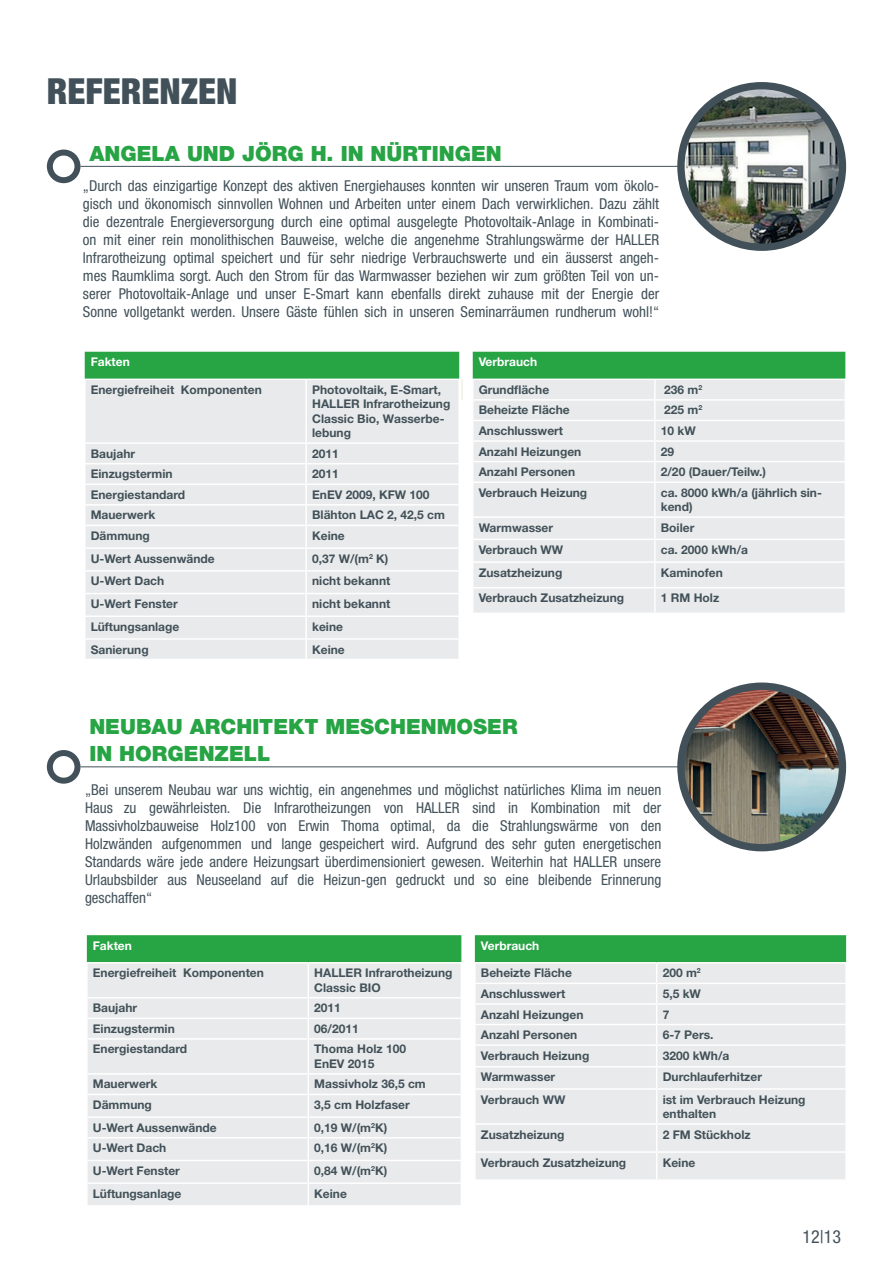
<style>
.page{position:relative;width:893px;height:1263px;background:#fff}
.page>*{position:absolute;margin:0;border:0;box-sizing:border-box;transform-origin:0 0}
.t1{font:900 condensed 36px "Helvetica Neue";color:#425159}
.t2{font:900 21px/27px "Helvetica Neue LT";color:#27a444}
.t3{font:condensed 18px "Helvetica Neue LT Std";color:#425159}
.t4{font:condensed 15px/18px "Helvetica Neue LT Std";color:#425159;text-align:justify}
.t5{font:700 12px/14.4px "Helvetica Neue LT Std";color:#425159}
.t6{font:700 12px "Helvetica Neue LT Std";color:#fff}
</style>
<div class="page">
<hr style="left:80px;top:166px;width:613px;height:1px;background:#425159">
<div style="left:47px;top:150px;width:33px;height:33px;border:6px solid #425159;border-radius:50%"></div>
<img style="left:681px;top:86px;width:161px;height:161px;border-radius:81px">
<div style="left:677px;top:82px;width:169px;height:169px;border:7px solid #425159;border-radius:50%"></div>
<svg style="left:84px;top:352px;width:762px;height:307px"></svg>
<hr style="left:472px;top:399px;width:183px;height:2px;background:#fff">
<hr style="left:655px;top:399px;width:191px;height:2px;background:#fff">
<hr style="left:80px;top:766px;width:613px;height:1px;background:#425159">
<div style="left:47px;top:750px;width:33px;height:34px;border:6px solid #425159;border-radius:50%"></div>
<img style="left:681px;top:686px;width:161px;height:162px;border-radius:81px">
<div style="left:677px;top:682px;width:169px;height:169px;border:7px solid #425159;border-radius:50%"></div>
<svg style="left:86px;top:935px;width:761px;height:270px;background:#d8e5dd"></svg>
<hr style="left:845px;top:1153px;width:2px;height:26px;background:#fff">
<hr style="left:474px;top:1179px;width:183px;height:2px;background:#fff">
<hr style="left:657px;top:1179px;width:190px;height:2px;background:#fff">
<h1 class="t1" style="left:47px;top:69px;width:192px">REFERENZEN</h1>
<h2 class="t2" style="left:89px;top:140px;width:414px">ANGELA UND JÖRG H. IN NÜRTINGEN</h2>
<p class="t4" style="left:83px;top:176px;width:578px">„Durch das einzigartige Konzept des aktiven Energiehauses konnten wir unseren Traum vom ökolo&shy;gisch und ökonomisch sinnvollen Wohnen und Arbeiten unter einem Dach verwirklichen. Dazu zählt die dezentrale Energieversorgung durch eine optimal ausgelegte Photovoltaik-Anlage in Kombinati&shy;on mit einer rein monolithischen Bauweise, welche die angenehme Strahlungswärme der HALLER Infrarotheizung optimal speichert und für sehr niedrige Verbrauchswerte und ein äusserst angeh&shy;mes Raumklima sorgt. Auch den Strom für das Warmwasser beziehen wir zum größten Teil von un&shy;serer Photovoltaik-Anlage und unser E-Smart kann ebenfalls direkt zuhause mit der Energie der Sonne vollgetankt werden. Unsere Gäste fühlen sich in unseren Seminarräumen rundherum wohl!“</p>
<p class="t6" style="left:91px;top:355px;width:41px">Fakten</p>
<p class="t5" style="left:91px;top:382px;width:173px">Energiefreiheit Komponenten</p>
<p class="t5" style="left:312px;top:382px;width:140px">Photovoltaik, E-Smart,<br>HALLER Infrarotheizung<br>Classic Bio, Wasserbe&shy;lebung</p>
<p class="t5" style="left:91px;top:446px;width:46px">Baujahr</p>
<p class="t5" style="left:312px;top:446px;width:28px">2011</p>
<p class="t5" style="left:91px;top:466px;width:83px">Einzugstermin</p>
<p class="t5" style="left:312px;top:466px;width:28px">2011</p>
<p class="t5" style="left:91px;top:487px;width:96px">Energiestandard</p>
<p class="t5" style="left:312px;top:487px;width:119px">EnEV 2009, KFW 100</p>
<p class="t5" style="left:91px;top:508px;width:66px">Mauerwerk</p>
<p class="t5" style="left:312px;top:508px;width:134px">Blähton LAC 2, 42,5 cm</p>
<p class="t5" style="left:91px;top:528px;width:61px">Dämmung</p>
<p class="t5" style="left:312px;top:528px;width:34px">Keine</p>
<p class="t5" style="left:91px;top:551px;width:125px">U-Wert Aussenwände</p>
<p class="t5" style="left:312px;top:551px;width:78px">0,37 W/(m<sup>2</sup> K)</p>
<p class="t5" style="left:91px;top:574px;width:75px">U-Wert Dach</p>
<p class="t5" style="left:312px;top:574px;width:80px">nicht bekannt</p>
<p class="t5" style="left:91px;top:596px;width:89px">U-Wert Fenster</p>
<p class="t5" style="left:312px;top:596px;width:80px">nicht bekannt</p>
<p class="t5" style="left:91px;top:619px;width:90px">Lüftungsanlage</p>
<p class="t5" style="left:312px;top:619px;width:32px">keine</p>
<p class="t5" style="left:91px;top:642px;width:60px">Sanierung</p>
<p class="t5" style="left:312px;top:642px;width:34px">Keine</p>
<p class="t6" style="left:479px;top:355px;width:60px">Verbrauch</p>
<p class="t5" style="left:479px;top:382px;width:72px">Grundfläche</p>
<p class="t5" style="left:664px;top:382px;width:40px">236 m<sup>2</sup></p>
<p class="t5" style="left:479px;top:403px;width:93px">Beheizte Fläche</p>
<p class="t5" style="left:664px;top:403px;width:40px">225 m<sup>2</sup></p>
<p class="t5" style="left:479px;top:423px;width:86px">Anschlusswert</p>
<p class="t5" style="left:661px;top:423px;width:36px">10 kW</p>
<p class="t5" style="left:479px;top:444px;width:104px">Anzahl Heizungen</p>
<p class="t5" style="left:661px;top:444px;width:15px">29</p>
<p class="t5" style="left:479px;top:464px;width:98px">Anzahl Personen</p>
<p class="t5" style="left:661px;top:464px;width:107px">2/20 (Dauer/Teilw.)</p>
<p class="t5" style="left:479px;top:485px;width:110px">Verbrauch Heizung</p>
<p class="t5" style="left:661px;top:485px;width:163px">ca. 8000 kWh/a (jährlich sin&shy;kend)</p>
<p class="t5" style="left:479px;top:520px;width:76px">Warmwasser</p>
<p class="t5" style="left:661px;top:520px;width:35px">Boiler</p>
<p class="t5" style="left:479px;top:542px;width:86px">Verbrauch WW</p>
<p class="t5" style="left:661px;top:542px;width:89px">ca. 2000 kWh/a</p>
<p class="t5" style="left:479px;top:565px;width:85px">Zusatzheizung</p>
<p class="t5" style="left:661px;top:565px;width:63px">Kaminofen</p>
<p class="t5" style="left:479px;top:590px;width:147px">Verbrauch Zusatzheizung</p>
<p class="t5" style="left:661px;top:590px;width:60px">1 RM Holz</p>
<h2 class="t2" style="left:89px;top:713px;width:430px">NEUBAU ARCHITEKT MESCHENMOSER<br>IN HORGENZELL</h2>
<p class="t4" style="left:85px;top:781px;width:578px">„Bei unserem Neubau war uns wichtig, ein angenehmes und möglichst natürliches Klima im neuen Haus zu gewährleisten. Die Infrarotheizungen von HALLER sind in Kombination mit der Massivholzbauweise Holz100 von Erwin Thoma optimal, da die Strahlungswärme von den Holzwänden aufgenommen und lange gespeichert wird. Aufgrund des sehr guten energetischen Standards wäre jede andere Heizungsart überdimensioniert gewesen. Weiterhin hat HALLER unsere Urlaubsbilder aus Neuseeland auf die Heizun-gen gedruckt und so eine bleibende Erinnerung geschaffen“</p>
<p class="t6" style="left:93px;top:938px;width:41px">Fakten</p>
<p class="t5" style="left:93px;top:966px;width:173px">Energiefreiheit Komponenten</p>
<p class="t5" style="left:314px;top:966px;width:140px">HALLER Infrarotheizung<br>Classic BIO</p>
<p class="t5" style="left:93px;top:1000px;width:46px">Baujahr</p>
<p class="t5" style="left:314px;top:1000px;width:28px">2011</p>
<p class="t5" style="left:93px;top:1021px;width:83px">Einzugstermin</p>
<p class="t5" style="left:314px;top:1021px;width:46px">06/2011</p>
<p class="t5" style="left:93px;top:1042px;width:96px">Energiestandard</p>
<p class="t5" style="left:314px;top:1042px;width:93px">Thoma Holz 100<br>EnEV 2015</p>
<p class="t5" style="left:93px;top:1077px;width:66px">Mauerwerk</p>
<p class="t5" style="left:314px;top:1077px;width:113px">Massivholz 36,5 cm</p>
<p class="t5" style="left:93px;top:1097px;width:61px">Dämmung</p>
<p class="t5" style="left:314px;top:1097px;width:97px">3,5 cm Holzfaser</p>
<p class="t5" style="left:93px;top:1120px;width:125px">U-Wert Aussenwände</p>
<p class="t5" style="left:314px;top:1120px;width:75px">0,19 W/(m<sup>2</sup>K)</p>
<p class="t5" style="left:93px;top:1140px;width:75px">U-Wert Dach</p>
<p class="t5" style="left:314px;top:1140px;width:74px">0,16 W/(m<sup>2</sup>K)</p>
<p class="t5" style="left:93px;top:1163px;width:89px">U-Wert Fenster</p>
<p class="t5" style="left:314px;top:1163px;width:74px">0,84 W/(m<sup>2</sup>K)</p>
<p class="t5" style="left:93px;top:1186px;width:90px">Lüftungsanlage</p>
<p class="t5" style="left:314px;top:1186px;width:34px">Keine</p>
<p class="t6" style="left:481px;top:938px;width:60px">Verbrauch</p>
<p class="t5" style="left:481px;top:966px;width:93px">Beheizte Fläche</p>
<p class="t5" style="left:663px;top:966px;width:40px">200 m<sup>2</sup></p>
<p class="t5" style="left:481px;top:986px;width:86px">Anschlusswert</p>
<p class="t5" style="left:663px;top:986px;width:40px">5,5 kW</p>
<p class="t5" style="left:481px;top:1007px;width:104px">Anzahl Heizungen</p>
<p class="t5" style="left:663px;top:1007px;width:8px">7</p>
<p class="t5" style="left:481px;top:1027px;width:98px">Anzahl Personen</p>
<p class="t5" style="left:663px;top:1027px;width:52px">6-7 Pers.</p>
<p class="t5" style="left:481px;top:1048px;width:110px">Verbrauch Heizung</p>
<p class="t5" style="left:663px;top:1048px;width:68px">3200 kWh/a</p>
<p class="t5" style="left:481px;top:1069px;width:76px">Warmwasser</p>
<p class="t5" style="left:663px;top:1069px;width:101px">Durchlauferhitzer</p>
<p class="t5" style="left:481px;top:1092px;width:86px">Verbrauch WW</p>
<p class="t5" style="left:663px;top:1092px;width:144px">ist im Verbrauch Heizung enthalten</p>
<p class="t5" style="left:481px;top:1127px;width:85px">Zusatzheizung</p>
<p class="t5" style="left:663px;top:1127px;width:90px">2 FM Stückholz</p>
<p class="t5" style="left:481px;top:1155px;width:147px">Verbrauch Zusatzheizung</p>
<p class="t5" style="left:663px;top:1155px;width:34px">Keine</p>
<p class="t3" style="left:803px;top:1226px;width:40px">12|13</p>
</div>
